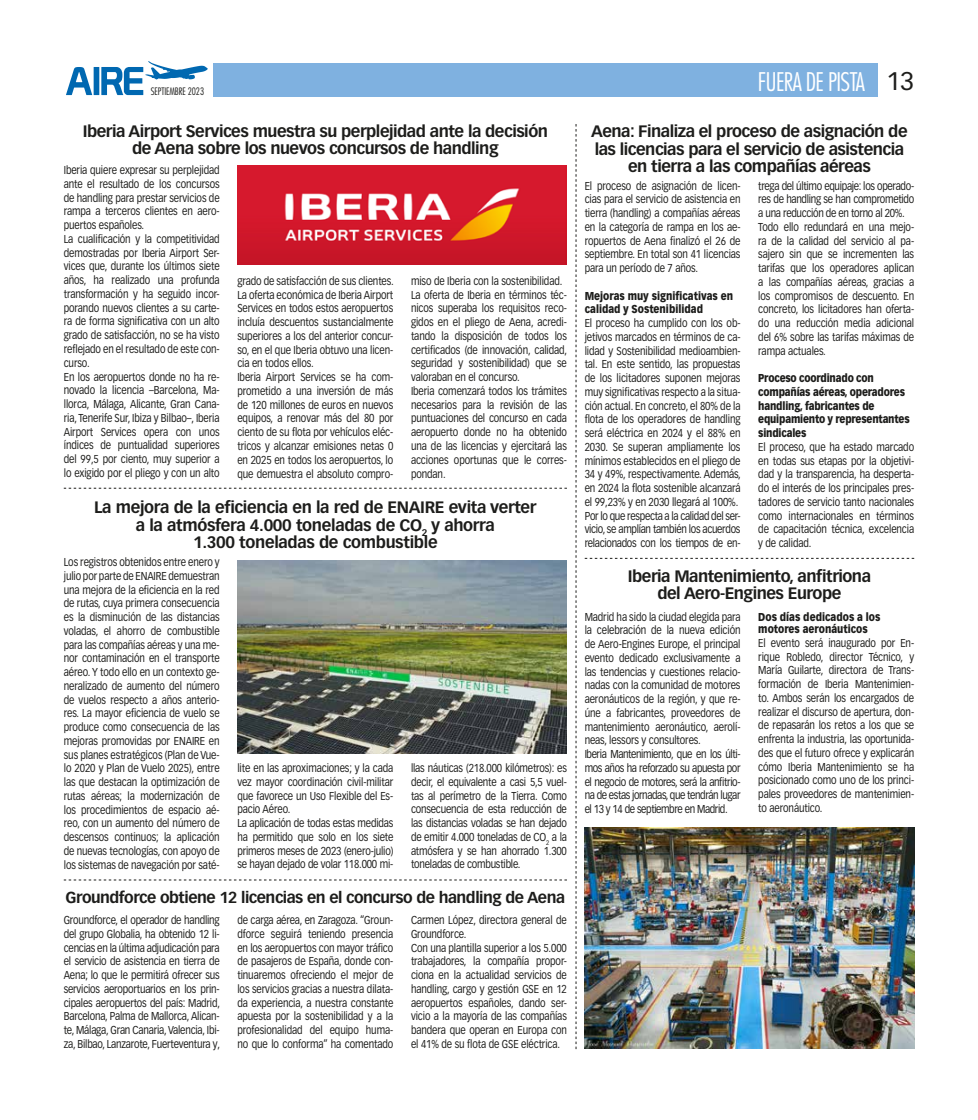
<style>
.page{position:relative;width:978px;height:1120px;background:#fff}
.page>*{position:absolute;margin:0;border:0;box-sizing:border-box;transform-origin:0 0}
.t1{font:300 condensed 25px "Futura Std";letter-spacing:-.025em;color:#fff}
.t2{font:700 16.25px/17.5px "Vectora LT Pro";letter-spacing:-.03em;color:#1d1d1b;text-align:center}
.t3{font:700 15.62px "Vectora LT Pro";letter-spacing:-.03em;color:#1d1d1b}
.t4{font:11.25px/13.8px "Vectora LT Pro";letter-spacing:-.01em;color:#1d1d1b;scale:.85 1}
.t5{font:900 11.25px/13.8px "Vectora LT Pro";letter-spacing:-.02em;color:#1d1d1b;scale:.85 1}
.t6{font:900 11.25px/13.8px "Vectora LT Pro";color:#1d1d1b;scale:.85 1}
.t7{font:300 condensed 10px "Futura Std";letter-spacing:-.01em;color:#1d1d1b}
.s1{font-family:"Vectora LT Pro";font-weight:400;font-stretch:normal;color:#1d1d1b}
</style>
<div class="page">
<svg style="left:66px;top:61px;width:142px;height:34px"></svg>
<div style="left:213px;top:64px;width:665px;height:33px;background:#7fb1e0"></div>
<svg style="left:64px;top:488px;width:503px;height:1px"></svg>
<svg style="left:585px;top:558px;width:329px;height:1px"></svg>
<svg style="left:576px;top:124px;width:1px;height:925px"></svg>
<svg style="left:64px;top:879px;width:503px;height:1px"></svg>
<img style="left:237px;top:165px;width:330px;height:99px">
<img style="left:237px;top:560px;width:330px;height:194px">
<img style="left:585px;top:828px;width:329px;height:220px">
<p class="t7" style="left:151px;top:85px;width:55px">SEPTIEMBRE 2023</p>
<h2 class="t2" style="left:83px;top:122px;width:467px">Iberia Airport Services muestra su perplejidad ante la decisión de Aena sobre los nuevos concursos de handling</h2>
<p class="t4" style="left:64px;top:163px;width:185px">Iberia quiere expresar su perplejidad ante el resultado de los concursos de handling para prestar servicios de rampa a terceros clientes en aero&shy;puertos españoles.<br>La cualificación y la competitividad demostradas por Iberia Airport Ser&shy;vices que, durante los últimos siete años, ha realizado una profunda transformación y ha seguido incor&shy;porando nuevos clientes a su carte&shy;ra de forma significativa con un alto grado de satisfacción, no se ha visto reflejado en el resultado de este con&shy;curso.<br>En los aeropuertos donde no ha re&shy;novado la licencia –Barcelona, Ma&shy;llorca, Málaga, Alicante, Gran Cana&shy;ria, Tenerife Sur, Ibiza y Bilbao–, Iberia Airport Services opera con unos índices de puntualidad superiores del 99,5 por ciento, muy superior a lo exigido por el pliego y con un alto</p>
<p class="t4" style="left:237px;top:274px;width:185px">grado de satisfacción de sus clientes.<br>La oferta económica de Iberia Airport Services en todos estos aeropuertos incluía descuentos sustancialmente superiores a los del anterior concur&shy;so, en el que Iberia obtuvo una licen&shy;cia en todos ellos.<br>Iberia Airport Services se ha com&shy;prometido a una inversión de más de 120 millones de euros en nuevos equipos, a renovar más del 80 por ciento de su flota por vehículos eléc&shy;tricos y alcanzar emisiones netas 0 en 2025 en todos los aeropuertos, lo que demuestra el absoluto compro-</p>
<p class="t4" style="left:411px;top:274px;width:185px">miso de Iberia con la sostenibilidad.<br>La oferta de Iberia en términos téc&shy;nicos superaba los requisitos reco&shy;gidos en el pliego de Aena, acredi&shy;tando la disposición de todos los certificados (de innovación, calidad, seguridad y sostenibilidad) que se valoraban en el concurso.<br>Iberia comenzará todos los trámites necesarios para la revisión de las puntuaciones del concurso en cada aeropuerto donde no ha obtenido una de las licencias y ejercitará las acciones oportunas que le corres&shy;pondan.</p>
<h2 class="t2" style="left:94px;top:499px;width:444px">La mejora de la eficiencia en la red de ENAIRE evita verter a la atmósfera 4.000 toneladas de CO<sub>2</sub> y ahorra<br>1.300 toneladas de combustible</h2>
<p class="t4" style="left:64px;top:555px;width:185px;text-align:justify">Los registros obtenidos entre enero y julio por parte de ENAIRE demuestran una mejora de la eficiencia en la red de rutas, cuya primera consecuencia es la disminución de las distancias voladas, el ahorro de combustible para las compañías aéreas y una me&shy;nor contaminación en el transporte aéreo. Y todo ello en un contexto ge&shy;neralizado de aumento del número de vuelos respecto a años anterio&shy;res. La mayor eficiencia de vuelo se produce como consecuencia de las mejoras promovidas por ENAIRE en sus planes estratégicos (Plan de Vue&shy;lo 2020 y Plan de Vuelo 2025), entre las que destacan la optimización de rutas aéreas; la modernización de los procedimientos de espacio aé&shy;reo, con un aumento del número de descensos continuos; la aplicación de nuevas tecnologías, con apoyo de los sistemas de navegación por saté-</p>
<p class="t4" style="left:237px;top:761px;width:185px">lite en las aproximaciones; y la cada vez mayor coordinación civil-militar que favorece un Uso Flexible del Es&shy;pacio Aéreo.<br>La aplicación de todas estas medidas ha permitido que solo en los siete primeros meses de 2023 (enero-julio) se hayan dejado de volar 118.000 mi-</p>
<p class="t4" style="left:411px;top:761px;width:185px;text-align:justify">llas náuticas (218.000 kilómetros): es decir, el equivalente a casi 5,5 vuel&shy;tas al perímetro de la Tierra. Como consecuencia de esta reducción de las distancias voladas se han dejado de emitir 4.000 toneladas de CO<sub>2</sub> a la atmósfera y se han ahorrado 1.300 toneladas de combustible.</p>
<h3 class="t3" style="left:66px;top:887px;width:501px">Groundforce obtiene 12 licencias en el concurso de handling de Aena</h3>
<p class="t4" style="left:64px;top:913px;width:185px;text-align:justify">Groundforce, el operador de handling del grupo Globalia, ha obtenido 12 li&shy;cencias en la última adjudicación para el servicio de asistencia en tierra de Aena; lo que le permitirá ofrecer sus servicios aeroportuarios en los prin&shy;cipales aeropuertos del país: Madrid, Barcelona, Palma de Mallorca, Alican&shy;te, Málaga, Gran Canaria, Valencia, Ibi&shy;za, Bilbao, Lanzarote, Fuerteventura y,</p>
<p class="t4" style="left:237px;top:913px;width:185px;text-align:justify">de carga aérea, en Zaragoza. “Groun&shy;dforce seguirá teniendo presencia en los aeropuertos con mayor tráfico de pasajeros de España, donde con&shy;tinuaremos ofreciendo el mejor de los servicios gracias a nuestra dilata&shy;da experiencia, a nuestra constante apuesta por la sostenibilidad y a la profesionalidad del equipo huma&shy;no que lo conforma” ha comentado</p>
<p class="t4" style="left:411px;top:913px;width:185px">Carmen López, directora general de<br>Groundforce.<br>Con una plantilla superior a los 5.000 trabajadores, la compañía propor&shy;ciona en la actualidad servicios de handling, cargo y gestión GSE en 12 aeropuertos españoles, dando ser&shy;vicio a la mayoría de las compañías bandera que operan en Europa con el 41% de su flota de GSE eléctrica.</p>
<h1 class="t1" style="left:758px;top:67px;width:158px">FUERA DE PISTA <span class="s1">13</span></h1>
<h2 class="t2" style="left:591px;top:122px;width:318px">Aena: Finaliza el proceso de asignación de las licencias para el servicio de asistencia en tierra a las compañías aéreas</h2>
<p class="t4" style="left:585px;top:179px;width:185px;text-align:justify">El proceso de asignación de licen&shy;cias para el servicio de asistencia en tierra (handling) a compañías aéreas en la categoría de rampa en los ae&shy;ropuertos de Aena finalizó el 26 de septiembre. En total son 41 licencias para un período de 7 años.</p>
<p class="t6" style="left:585px;top:289px;width:176px">Mejoras muy significativas en calidad y Sostenibilidad</p>
<p class="t4" style="left:585px;top:316px;width:185px">El proceso ha cumplido con los ob&shy;jetivos marcados en términos de ca&shy;lidad y Sostenibilidad medioambien&shy;tal. En este sentido, las propuestas de los licitadores suponen mejoras muy significativas respecto a la situa&shy;ción actual. En concreto, el 80% de la flota de los operadores de handling será eléctrica en 2024 y el 88% en 2030. Se superan ampliamente los mínimos establecidos en el pliego de 34 y 49%, respectivamente. Además, en 2024 la flota sostenible alcanzará el 99,23% y en 2030 llegará al 100%.<br>Por lo que respecta a la calidad del ser&shy;vicio, se amplían también los acuerdos relacionados con los tiempos de en-</p>
<p class="t4" style="left:758px;top:179px;width:185px">trega del último equipaje: los operado&shy;res de handling se han comprometido a una reducción de en torno al 20%.<br>Todo ello redundará en una mejo&shy;ra de la calidad del servicio al pa&shy;sajero sin que se incrementen las tarifas que los operadores aplican a las compañías aéreas, gracias a los compromisos de descuento. En concreto, los licitadores han oferta&shy;do una reducción media adicional del 6% sobre las tarifas máximas de rampa actuales.</p>
<p class="t5" style="left:758px;top:371px;width:180px">Proceso coordinado con compañías aéreas, operadores handling, fabricantes de equipamiento y representantes sindicales</p>
<p class="t4" style="left:758px;top:440px;width:185px;text-align:justify">El proceso, que ha estado marcado en todas sus etapas por la objetivi&shy;dad y la transparencia, ha desperta&shy;do el interés de los principales pres&shy;tadores de servicio tanto nacionales como internacionales en términos de capacitación técnica, excelencia y de calidad.</p>
<h2 class="t2" style="left:628px;top:567px;width:245px">Iberia Mantenimiento, anfitriona del Aero-Engines Europe</h2>
<p class="t4" style="left:585px;top:610px;width:185px">Madrid ha sido la ciudad elegida para la celebración de la nueva edición de Aero-Engines Europe, el principal evento dedicado exclusivamente a las tendencias y cuestiones relacio&shy;nadas con la comunidad de motores aeronáuticos de la región, y que re&shy;úne a fabricantes, proveedores de mantenimiento aeronáutico, aerolí&shy;neas, lessors y consultores.<br>Iberia Mantenimiento, que en los últi&shy;mos años ha reforzado su apuesta por el negocio de motores, será la anfitrio&shy;na de estas jornadas, que tendrán lugar el 13 y 14 de septiembre en Madrid.</p>
<p class="t6" style="left:758px;top:610px;width:145px;line-height:12.5px">Dos días dedicados a los motores aeronáuticos</p>
<p class="t4" style="left:758px;top:636px;width:185px;text-align:justify">El evento será inaugurado por En&shy;rique Robledo, director Técnico, y María Guilarte, directora de Trans&shy;formación de Iberia Mantenimien&shy;to. Ambos serán los encargados de realizar el discurso de apertura, don&shy;de repasarán los retos a los que se enfrenta la industria, las oportunida&shy;des que el futuro ofrece y explicarán cómo Iberia Mantenimiento se ha posicionado como uno de los princi&shy;pales proveedores de mantenimien&shy;to aeronáutico.</p>
</div>
